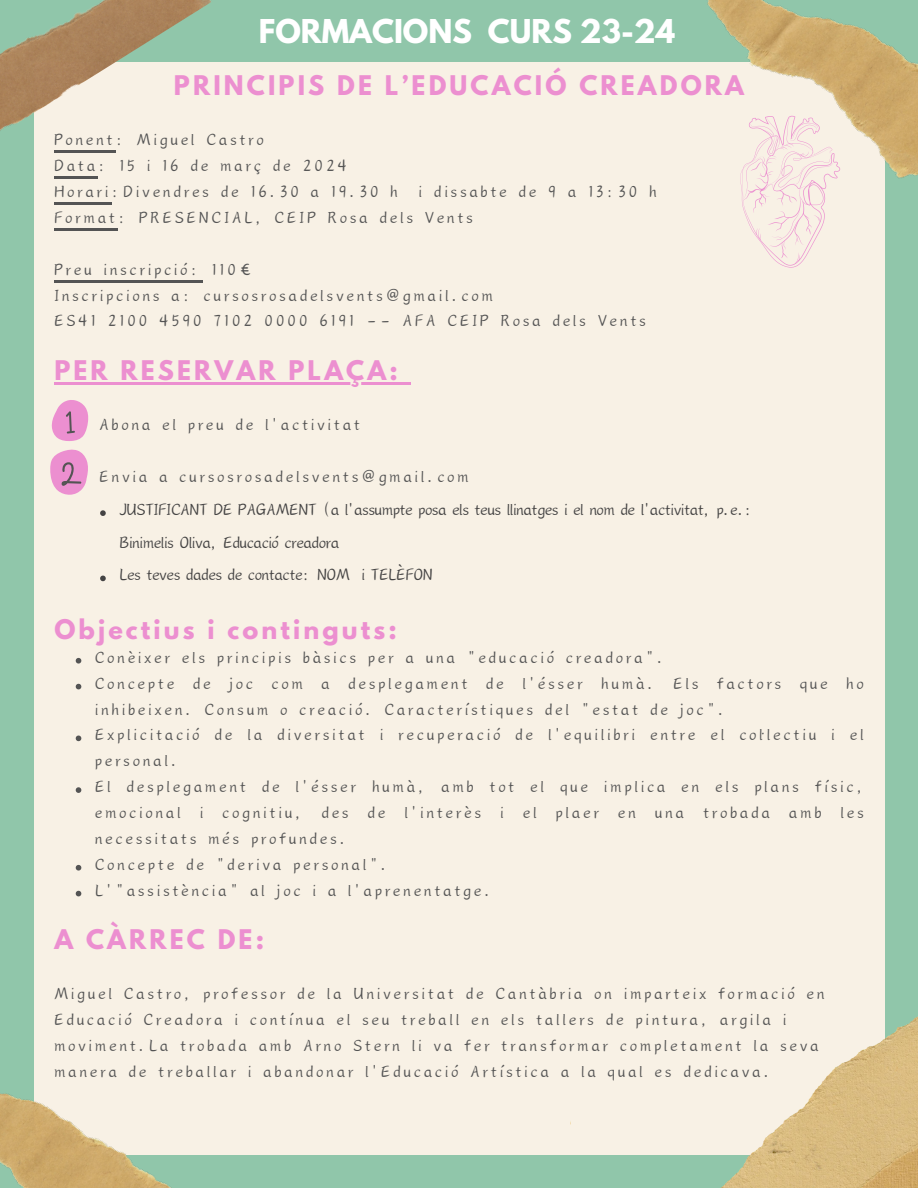
<style>
.page{position:relative;width:918px;height:1188px;background:#90c6aa}
.page>*{position:absolute;margin:0;border:0;box-sizing:border-box;transform-origin:0 0}
.t1{font:700 29.1px "League Spartan";color:#fff}
.t2{font:24px/25.8px "Canva Qinfu Calligraphy";letter-spacing:.13em;color:#545454}
.t3{font:24px/32.7px "Canva Qinfu Calligraphy";color:#444343}
.t4{font:700 24px "League Spartan";letter-spacing:.13em;color:#ec8fd0}
</style>
<div class="page">
<div style="left:34px;top:62px;width:851px;height:1093px;background:#f8f1e5"></div>
<img style="left:0;top:0;width:211px;height:131px">
<img style="left:0;top:1093px;width:172px;height:95px">
<img style="left:720px;top:1016px;width:198px;height:172px">
<hr style="left:54px;top:151px;width:62px;height:2px;background:#545454">
<hr style="left:54px;top:176px;width:44px;height:3px;background:#545454">
<hr style="left:54px;top:202px;width:58px;height:3px;background:#545454">
<hr style="left:54px;top:228px;width:64px;height:2px;background:#545454">
<hr style="left:54px;top:280px;width:149px;height:2px;background:#545454">
<hr style="left:54px;top:382px;width:347px;height:3px;background:#ec8fd0">
<svg style="left:401px;top:382px;width:10px;height:3px"></svg>
<svg style="left:76px;top:658px;width:5px;height:6px"></svg>
<svg style="left:76px;top:684px;width:5px;height:5px"></svg>
<svg style="left:76px;top:736px;width:5px;height:5px"></svg>
<svg style="left:76px;top:787px;width:5px;height:6px"></svg>
<svg style="left:76px;top:865px;width:5px;height:6px"></svg>
<svg style="left:76px;top:891px;width:5px;height:5px"></svg>
<svg style="left:51px;top:400px;width:38px;height:41px"></svg>
<svg style="left:50px;top:449px;width:38px;height:46px"></svg>
<svg style="left:747px;top:219px;width:78px;height:48px"></svg>
<svg style="left:100px;top:510px;width:6px;height:6px"></svg>
<svg style="left:100px;top:576px;width:6px;height:5px"></svg>
<img style="left:707px;top:0;width:211px;height:219px">
<p class="t1" style="left:259px;top:17px;width:418px">FORMACIONS CURS 23-24</p>
<p class="t4" style="left:174px;top:74px;width:572px">PRINCIPIS DE L’EDUCACIÓ CREADORA</p>
<p class="t2" style="left:54px;top:128px;width:211px">Ponent: Miguel Castro</p>
<h2 class="t2" style="left:54px;top:153px;width:294px">Data: 15 i 16 de març de 2024</h2>
<p class="t2" style="left:54px;top:179px;width:604px">Horari:Divendres de 16.30 a 19.30 h i dissabte de 9 a 13:30 h</p>
<p class="t2" style="left:54px;top:205px;width:420px">Format: PRESENCIAL, CEIP Rosa dels Vents</p>
<p class="t2" style="left:54px;top:257px;width:200px">Preu inscripció: 110€</p>
<p class="t2" style="left:54px;top:283px;width:440px">Inscripcions a: cursosrosadelsvents@gmail.com</p>
<p class="t2" style="left:54px;top:309px;width:593px">ES41 2100 4590 7102 0000 6191 -- AFA CEIP Rosa dels Vents</p>
<p class="t4" style="left:54px;top:358px;width:345px">PER RESERVAR PLAÇA:</p>
<h2 class="t2" style="left:100px;top:412px;width:262px">Abona el preu de l'activitat</h2>
<p class="t2" style="left:100px;top:464px;width:371px">Envia a cursosrosadelsvents@gmail.com</p>
<p class="t3" style="left:120px;top:494px;width:635px">JUSTIFICANT DE PAGAMENT (a l'assumpte posa els teus llinatges i el nom de l'activitat, p.e.:<br>Binimelis Oliva, Educació creadora</p>
<p class="t3" style="left:120px;top:559px;width:315px">Les teves dades de contacte: NOM i TELÈFON</p>
<p class="t4" style="left:54px;top:617px;width:344px">Objectius i continguts:</p>
<p class="t2" style="left:95px;top:645px;width:571px">Conèixer els principis bàsics per a una "educació creadora".</p>
<h3 class="t2" style="left:95px;top:671px;width:770px">Concepte de joc com a desplegament de l'ésser humà. Els factors que ho inhibeixen. Consum o creació. Característiques del "estat de joc".</h3>
<p class="t2" style="left:95px;top:723px;width:770px">Explicitació de la diversitat i recuperació de l'equilibri entre el col· lectiu i el personal.</p>
<p class="t2" style="left:95px;top:774px;width:770px;text-align:justify">El desplegament de l'ésser humà, amb tot el que implica en els plans físic, emocional i cognitiu, des de l'interès i el plaer en una trobada amb les necessitats més profundes.</p>
<p class="t2" style="left:95px;top:852px;width:294px">Concepte de "deriva personal".</p>
<p class="t2" style="left:95px;top:878px;width:398px">L'"assistència" al joc i a l'aprenentatge.</p>
<p class="t4" style="left:54px;top:928px;width:211px">A CÀRREC DE:</p>
<p class="t2" style="left:54px;top:981px;width:772px">Miguel Castro, professor de la Universitat de Cantàbria on imparteix formació en Educació Creadora i contínua el seu treball en els tallers de pintura, argila i moviment.La trobada amb Arno Stern li va fer transformar completament la seva manera de treballar i abandonar l'Educació Artística a la qual es dedicava.</p>
</div>
